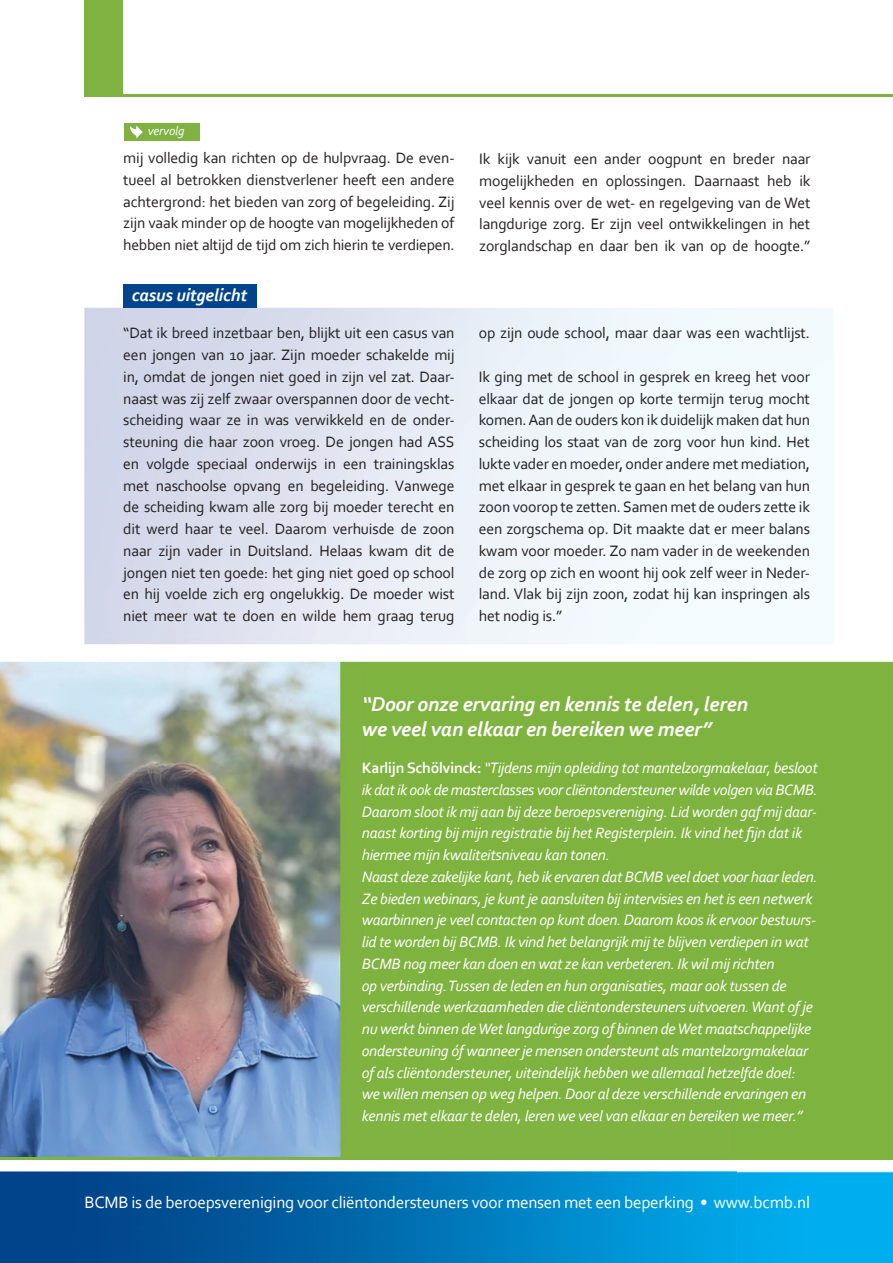
<style>
.page{position:relative;width:893px;height:1263px;background:#fff}
.page>*{position:absolute;margin:0;border:0;box-sizing:border-box;transform-origin:0 0}
.t1{font:italic 700 21px/24.8px "Corbel";letter-spacing:-.01em;color:#fff}
.t2{font:italic 700 18px "Corbel";letter-spacing:-.01em;color:#fff}
.t3{font:17.25px "Corbel";letter-spacing:-.015em;color:#fff}
.t4{font:15.75px/21.8px "Corbel";letter-spacing:-.01em;color:#231f20;text-align:justify}
.t5{font:italic 15.75px/21.8px "Corbel";letter-spacing:-.02em;color:#fff}
.t6{font:italic 12.75px "Corbel";letter-spacing:-.01em;color:#fff}
.s1{font-weight:700;font-style:normal}
</style>
<div class="page">
<img style="left:0;top:0;width:893px;height:1263px">
<div style="left:123px;top:284px;width:134px;height:23px;background:#01448c"></div>
<div style="left:124px;top:124px;width:76px;height:17px;background:#7fb240"></div>
<svg style="left:130px;top:126px;width:13px;height:12px"></svg>
<div style="left:85px;top:0;width:38px;height:97px;background:#7fb240"></div>
<hr style="left:85px;top:94px;width:808px;height:3px;background:#7fb240">
<hr style="left:0;top:1157px;width:893px;height:3px;background:#7fb240">
<p class="t6" style="left:148px;top:123px;width:38px">vervolg</p>
<p class="t4" style="left:123px;top:147px;width:333px">mij volledig kan richten op de hulpvraag. De even&shy;tueel al betrokken dienstverlener heeft een andere achtergrond: het bieden van zorg of begeleiding. Zij zijn vaak minder op de hoogte van mogelijkheden of hebben niet altijd de tijd om zich hierin te verdiepen.</p>
<p class="t4" style="left:479px;top:148px;width:333px">Ik kijk vanuit een ander oogpunt en breder naar mogelijkheden en oplossingen. Daarnaast heb ik veel kennis over de wet- en regelgeving van de Wet langdurige zorg. Er zijn veel ontwikkelingen in het zorglandschap en daar ben ik van op de hoogte.”</p>
<p class="t2" style="left:132px;top:283px;width:117px">casus uitgelicht</p>
<p class="t4" style="left:123px;top:322px;width:333px">“Dat ik breed inzetbaar ben, blijkt uit een casus van een jongen van 10 jaar. Zijn moeder schakelde mij in, omdat de jongen niet goed in zijn vel zat. Daar&shy;naast was zij zelf zwaar overspannen door de vecht&shy;scheiding waar ze in was verwikkeld en de onder&shy;steuning die haar zoon vroeg. De jongen had ASS en volgde speciaal onderwijs in een trainingsklas met naschoolse opvang en begeleiding. Vanwege de scheiding kwam alle zorg bij moeder terecht en dit werd haar te veel. Daarom verhuisde de zoon naar zijn vader in Duitsland. Helaas kwam dit de jongen niet ten goede: het ging niet goed op school en hij voelde zich erg ongelukkig. De moeder wist niet meer wat te doen en wilde hem graag terug</p>
<p class="t4" style="left:479px;top:322px;width:333px">op zijn oude school, maar daar was een wachtlijst.</p>
<p class="t4" style="left:479px;top:365px;width:333px">Ik ging met de school in gesprek en kreeg het voor elkaar dat de jongen op korte termijn terug mocht komen. Aan de ouders kon ik duidelijk maken dat hun scheiding los staat van de zorg voor hun kind. Het lukte vader en moeder, onder andere met media tion, met elkaar in gesprek te gaan en het belang van hun zoon voorop te zetten. Samen met de ouders zette ik een zorgschema op. Dit maakte dat er meer balans kwam voor moeder. Zo nam vader in de weekenden de zorg op zich en woont hij ook zelf weer in Neder&shy;land. Vlak bij zijn zoon, zodat hij kan inspringen als het nodig is.”</p>
<h1 class="t1" style="left:362px;top:691px;width:388px">“Door onze ervaring en kennis te delen, leren we veel van elkaar en bereiken we meer”</h1>
<p class="t5" style="left:362px;top:757px;width:457px"><span class="s1">Karlijn Schölvinck:</span> “Tijdens mijn opleiding tot mantelzorgmakelaar, besloot ik dat ik ook de masterclasses voor cliëntondersteuner wilde volgen via BCMB.<br>Daarom sloot ik mij aan bij deze beroepsvereniging. Lid worden gaf mij daar&shy;naast korting bij mijn registratie bij het Registerplein. Ik vind het fijn dat ik hiermee mijn kwaliteitsniveau kan tonen.<br>Naast deze zakelijke kant, heb ik ervaren dat BCMB veel doet voor haar leden.<br>Ze bieden webinars, je kunt je aansluiten bij intervisies en het is een netwerk waarbinnen je veel contacten op kunt doen. Daarom koos ik ervoor bestuurs&shy;lid te worden bij BCMB. Ik vind het belangrijk mij te blijven verdiepen in wat BCMB nog meer kan doen en wat ze kan verbeteren. Ik wil mij richten<br>op verbinding. Tussen de leden en hun organisaties, maar ook tussen de verschillende werkzaamheden die cliëntondersteuners uitvoeren. Want of je nu werkt binnen de Wet langdurige zorg of binnen de Wet maatschappelijke ondersteuning óf wanneer je mensen ondersteunt als mantelzorgmakelaar of als cliëntondersteuner, uiteindelijk hebben we allemaal hetzelfde doel:<br>we willen mensen op weg helpen. Door al deze verschillende ervaringen en kennis met elkaar te delen, leren we veel van elkaar en bereiken we meer.”</p>
<p class="t3" style="left:85px;top:1191px;width:727px">BCMB is de beroepsvereniging voor cliëntondersteuners voor mensen met een beperking • www.bcmb.nl</p>
</div>
